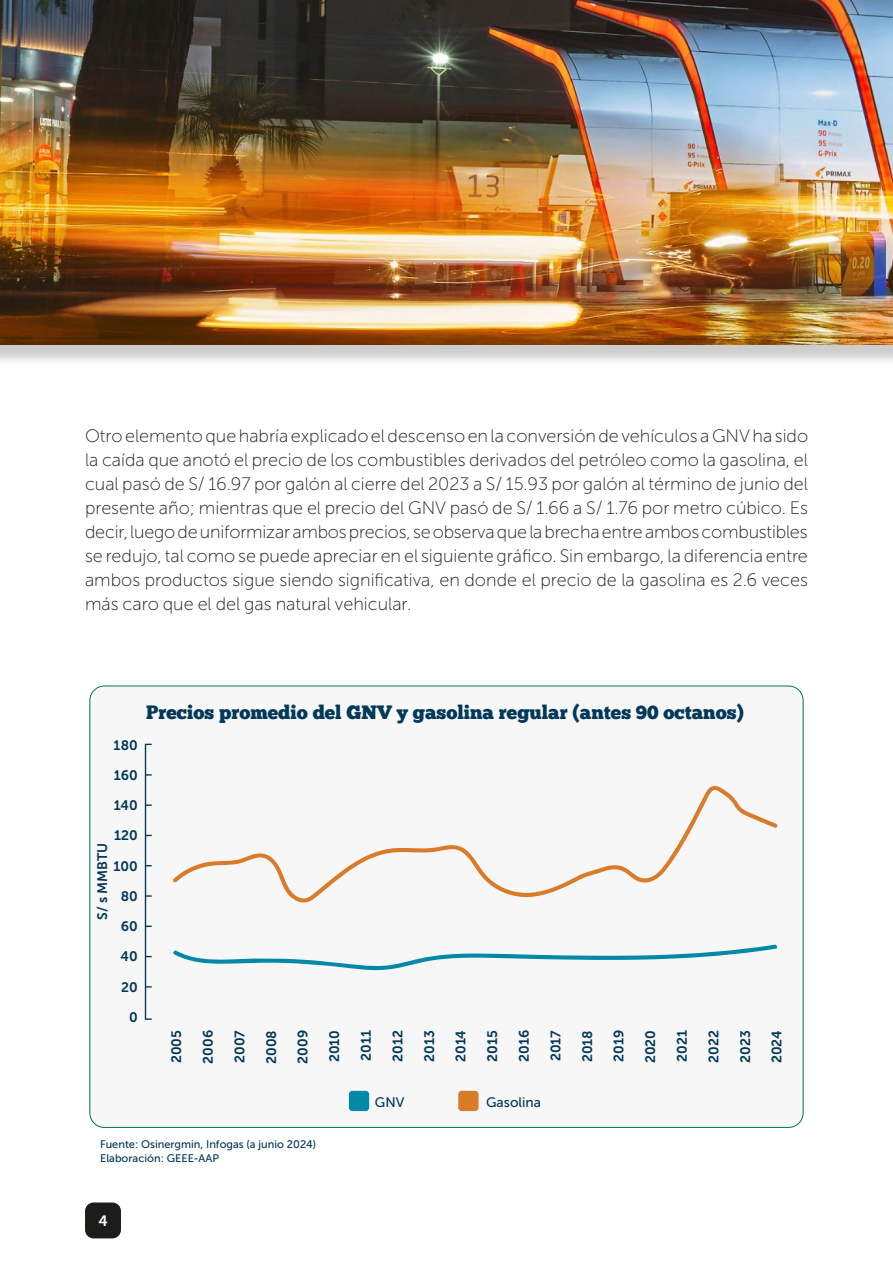
<style>
.page{position:relative;width:893px;height:1263px;background:#fff}
.page>*{position:absolute;margin:0;border:0;box-sizing:border-box;transform-origin:0 0}
.t1{font:19.2px "Chunk Five Ex";color:#023859}
.t2{font:18px/24px "Museo Sans 100";color:#1c1c1b;text-align:justify}
.t3{font:15px "Museo Sans 700";color:#fff}
.t4{font:13.8px/30.2px "Museo Sans 700";color:#023859;text-align:right}
.t5{font:13.8px "Museo Sans 500";color:#023859}
.t6{font:10.95px/13.8px "Museo Sans 500";color:#023859}
</style>
<div class="page">
<div style="left:85px;top:1202px;width:36px;height:36px;background:#1c1c1b;border-radius:9px"></div>
<div style="left:90px;top:686px;width:713px;height:441px;background:#f7f7f7;border-radius:15px"></div>
<div style="left:349px;top:1091px;width:20px;height:20px;background:#0388a6;border-radius:3px"></div>
<div style="left:458px;top:1091px;width:20px;height:20px;background:#d97b29;border-radius:3px"></div>
<div style="left:145px;top:744px;width:7px;height:276px;border:1px solid #023859"></div>
<svg style="left:145px;top:774px;width:7px;height:2px"></svg>
<svg style="left:145px;top:804px;width:7px;height:2px"></svg>
<svg style="left:145px;top:895px;width:7px;height:2px"></svg>
<svg style="left:173px;top:786px;width:605px;height:117px"></svg>
<svg style="left:173px;top:944px;width:605px;height:26px"></svg>
<div style="left:0;top:0;width:893px;height:366px;background:#000;opacity:.2"></div>
<img style="left:0;top:0;width:893px;height:344px">
<p class="t2" style="left:85px;top:424px;width:725px">Otro elemento que habría explicado el descenso en la conversión de vehículos a GNV ha sido la caída que anotó el precio de los combustibles derivados del petróleo como la gasolina, el cual pasó de S/ 16.97 por galón al cierre del 2023 a S/ 15.93 por galón al término de junio del presente año; mientras que el precio del GNV pasó de S/ 1.66 a S/ 1.76 por metro cúbico. Es decir, luego de uniformizar ambos precios, se observa que la brecha entre ambos combustibles se redujo, tal como se puede apreciar en el siguiente gráfico. Sin embargo, la diferencia entre ambos productos sigue siendo significativa, en donde el precio de la gasolina es 2.6 veces más caro que el del gas natural vehicular.</p>
<p class="t4" style="left:113px;top:730px;width:26px">180<br>160<br>140<br>120<br>100<br>80<br>60<br>40<br>20<br>0</p>
<p class="t4" style="left:87px;top:920px;width:79px;rotate:-90deg">S/ s MMBTU</p>
<p class="t1" style="left:146px;top:697px;width:599px">Precios promedio del GNV y gasolina regular (antes 90 octanos)</p>
<p class="t4" style="left:161px;top:1063px;width:35px;rotate:-90deg">2005</p>
<p class="t4" style="left:193px;top:1064px;width:35px;rotate:-90deg">2006</p>
<p class="t4" style="left:225px;top:1063px;width:34px;rotate:-90deg">2007</p>
<p class="t4" style="left:256px;top:1064px;width:35px;rotate:-90deg">2008</p>
<p class="t4" style="left:288px;top:1064px;width:35px;rotate:-90deg">2009</p>
<p class="t4" style="left:319px;top:1062px;width:34px;rotate:-90deg">2010</p>
<p class="t4" style="left:351px;top:1061px;width:32px;rotate:-90deg">2011</p>
<p class="t4" style="left:383px;top:1062px;width:33px;rotate:-90deg">2012</p>
<p class="t4" style="left:414px;top:1062px;width:33px;rotate:-90deg">2013</p>
<p class="t4" style="left:446px;top:1062px;width:33px;rotate:-90deg">2014</p>
<p class="t4" style="left:477px;top:1061px;width:33px;rotate:-90deg">2015</p>
<p class="t4" style="left:509px;top:1062px;width:33px;rotate:-90deg">2016</p>
<p class="t4" style="left:541px;top:1061px;width:33px;rotate:-90deg">2017</p>
<p class="t4" style="left:572px;top:1062px;width:34px;rotate:-90deg">2018</p>
<p class="t4" style="left:604px;top:1062px;width:33px;rotate:-90deg">2019</p>
<p class="t4" style="left:635px;top:1063px;width:35px;rotate:-90deg">2020</p>
<p class="t4" style="left:667px;top:1062px;width:33px;rotate:-90deg">2021</p>
<p class="t4" style="left:699px;top:1063px;width:34px;rotate:-90deg">2022</p>
<p class="t4" style="left:730px;top:1062px;width:34px;rotate:-90deg">2023</p>
<p class="t4" style="left:762px;top:1063px;width:34px;rotate:-90deg">2024</p>
<p class="t5" style="left:375px;top:1094px;width:31px">GNV</p>
<p class="t5" style="left:486px;top:1094px;width:57px">Gasolina</p>
<p class="t6" style="left:100px;top:1137px;width:218px">Fuente: Osinergmin, Infogas (a junio 2024)<br>Elaboración: GEEE-AAP</p>
<p class="t3" style="left:98px;top:1212px;width:11px">4</p>
</div>
